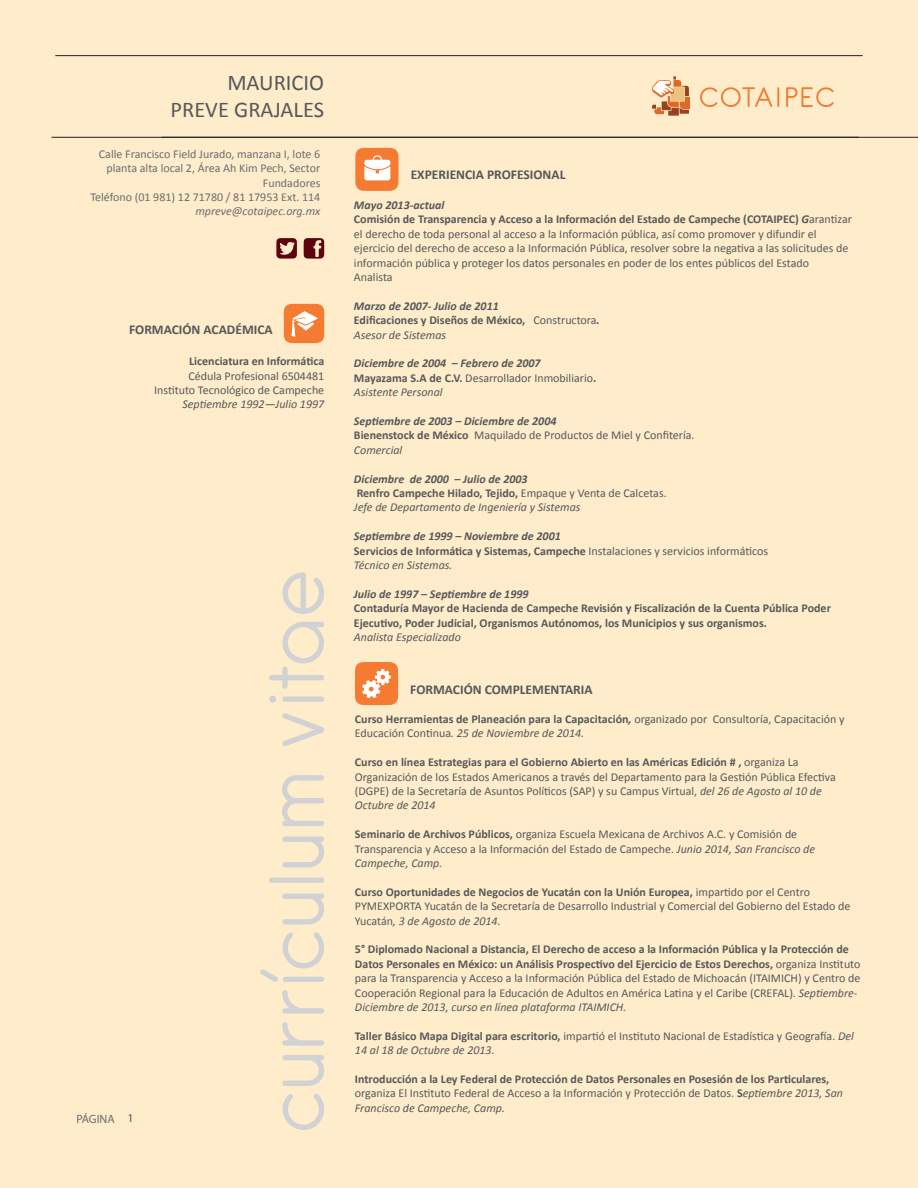
<style>
.page{position:relative;width:918px;height:1188px;background:#feeccb}
.page>*{position:absolute;margin:0;border:0;box-sizing:border-box;transform-origin:0 0}
.t1{font:22.5px/27px "Calibri";color:#57585a;text-align:right}
.t2{font:700 13.5px "Calibri";color:#57585a}
.t3{font:12px/14.4px "Calibri";color:#57585a}
.t4{font:700 12px/14.4px "Calibri";color:#57585a}
.t5{font:italic 700 12px "Calibri";color:#57585a}
.t6{font:italic 12px "Calibri";color:#57585a}
.t7{font:12px/14.4px "Calibri";color:#6c6d70;text-align:right}
.t8{font:italic 12px "Calibri";color:#6c6d70}
.t9{font:12px "Myriad Pro";color:#6c6d70}
.s1{color:#57585a}
.s2{font-weight:700}
.s3{font-weight:700;font-style:italic}
.s4{font-weight:400}
.s5{font-style:italic}
.s6{font-weight:400;font-style:italic}
</style>
<div class="page">
<hr style="left:55px;top:55px;width:808px;height:1px;background:#231f20">
<hr style="left:162px;top:137px;width:756px;height:1px;background:#231f20">
<hr style="left:51px;top:137px;width:808px;height:1px;background:#231f20">
<svg style="left:304px;top:238px;width:20px;height:21px"></svg>
<svg style="left:276px;top:238px;width:21px;height:21px"></svg>
<svg style="left:700px;top:87px;width:79px;height:20px"></svg>
<svg style="left:786px;top:87px;width:48px;height:20px"></svg>
<svg style="left:652px;top:76px;width:38px;height:40px"></svg>
<svg style="left:283px;top:1094px;width:41px;height:36px"></svg>
<svg style="left:282px;top:1055px;width:42px;height:31px"></svg>
<svg style="left:282px;top:1022px;width:42px;height:24px"></svg>
<svg style="left:282px;top:990px;width:42px;height:24px"></svg>
<svg style="left:260px;top:932px;width:64px;height:50px"></svg>
<svg style="left:282px;top:894px;width:42px;height:30px"></svg>
<svg style="left:269px;top:878px;width:55px;height:5px"></svg>
<svg style="left:282px;top:837px;width:42px;height:30px"></svg>
<svg style="left:282px;top:775px;width:42px;height:51px"></svg>
<svg style="left:282px;top:713px;width:42px;height:33px"></svg>
<svg style="left:269px;top:696px;width:55px;height:7px"></svg>
<svg style="left:269px;top:622px;width:55px;height:67px"></svg>
<svg style="left:282px;top:572px;width:42px;height:42px"></svg>
<svg style="left:284px;top:304px;width:40px;height:39px;background:#f69458"></svg>
<svg style="left:355px;top:148px;width:44px;height:43px;background:#f7a470"></svg>
<svg style="left:355px;top:662px;width:43px;height:43px;background:#f6975d"></svg>
<h1 class="t1" style="left:170px;top:69px;width:155px">MAURICIO<br>PREVE GRAJALES</h1>
<p class="t7" style="left:90px;top:147px;width:232px">Calle Francisco Field Jurado, manzana I, lote 6 planta alta local 2, Área Ah Kim Pech, Sector Fundadores<br>Teléfono (01 981) 12 71780 / 81 17953 Ext. 114</p>
<p class="t8" style="left:195px;top:203px;width:126px">mpreve@cotaipec.org.mx</p>
<p class="t2" style="left:129px;top:321px;width:145px">FORMACIÓN ACADÉMICA</p>
<p class="t4" style="left:189px;top:354px;width:137px">Licenciatura en Informática</p>
<p class="t3" style="left:188px;top:369px;width:137px">Cédula Profesional 6504481</p>
<p class="t3" style="left:154px;top:383px;width:172px">Instituto Tecnológico de Campeche</p>
<p class="t6" style="left:182px;top:396px;width:143px">Septiembre 1992—Julio 1997</p>
<p class="t9" style="left:76px;top:1112px;width:59px">PÁGINA <span class="s1">1</span></p>
<p class="t2" style="left:411px;top:166px;width:156px">EXPERIENCIA PROFESIONAL</p>
<p class="t5" style="left:354px;top:197px;width:92px">Mayo 2013-actual</p>
<p class="t3" style="left:354px;top:212px;width:499px"><span class="s2">Comisión de Transparencia y Acceso a la Información del Estado de Campeche (COTAIPEC)</span> <span class="s3">G</span>arantizar el derecho de toda personal al acceso a la Información pública, así como promover y difundir el ejercicio del derecho de acceso a la Información Pública, resolver sobre la negativa a las solicitudes de información pública y proteger los datos personales en poder de los entes públicos del Estado</p>
<p class="t3" style="left:354px;top:270px;width:40px">Analista</p>
<p class="t5" style="left:354px;top:298px;width:146px">Marzo de 2007- Julio de 2011</p>
<p class="t4" style="left:354px;top:313px;width:247px">Edificaciones y Diseños de México, <span class="s4">Constructora</span><span class="s5">.</span></p>
<p class="t6" style="left:354px;top:326px;width:94px">Asesor de Sistemas</p>
<p class="t5" style="left:354px;top:356px;width:188px">Diciembre de 2004 – Febrero de 2007</p>
<p class="t3" style="left:354px;top:371px;width:244px"><span class="s2">Mayazama S.A de C.V.</span> Desarrollador Inmobiliario<span class="s2">.</span></p>
<p class="t6" style="left:354px;top:384px;width:90px">Asistente Personal</p>
<p class="t5" style="left:354px;top:413px;width:204px">Septiembre de 2003 – Diciembre de 2004</p>
<p class="t3" style="left:354px;top:428px;width:342px"><span class="s2">Bienenstock de México</span> Maquilado de Productos de Miel y Confitería.</p>
<p class="t6" style="left:354px;top:442px;width:50px">Comercial</p>
<p class="t5" style="left:354px;top:471px;width:175px">Diciembre de 2000 – Julio de 2003</p>
<p class="t4" style="left:357px;top:486px;width:312px">Renfro Campeche Hilado, Tejido, <span class="s4">Empaque y Venta de Calcetas.</span></p>
<p class="t6" style="left:354px;top:499px;width:228px">Jefe de Departamento de Ingeniería y Sistemas</p>
<p class="t5" style="left:354px;top:529px;width:208px">Septiembre de 1999 – Noviembre de 2001</p>
<p class="t4" style="left:354px;top:543px;width:416px">Servicios de Informática y Sistemas, Campeche <span class="s4">Instalaciones y servicios informáticos</span></p>
<p class="t6" style="left:354px;top:557px;width:100px">Técnico en Sistemas.</p>
<p class="t5" style="left:354px;top:586px;width:176px">Julio de 1997 – Septiembre de 1999</p>
<p class="t4" style="left:354px;top:601px;width:478px">Contaduría Mayor de Hacienda de Campeche Revisión y Fiscalización de la Cuenta Pública Poder<br>Ejecutivo, Poder Judicial, Organismos Autónomos, los Municipios y sus organismos.</p>
<p class="t6" style="left:354px;top:629px;width:108px">Analista Especializado</p>
<p class="t2" style="left:410px;top:681px;width:184px">FORMACIÓN COMPLEMENTARIA</p>
<p class="t3" style="left:355px;top:712px;width:491px"><span class="s2">Curso Herramientas de Planeación para la Capacitación</span><span class="s3">,</span> organizado por Consultoría, Capacitación y<br>Educación Continua<span class="s5">. 25 de Noviembre de 2014.</span></p>
<p class="t3" style="left:355px;top:755px;width:482px"><span class="s2">Curso en línea Estrategias para el Gobierno Abierto en las Américas Edición # ,</span> organiza La Organización de los Estados Americanos a través del Departamento para la Gestión Pública Efectiva (DGPE) de la Secretaría de Asuntos Políticos (SAP) y su Campus Virtual, <span class="s5">del 26 de Agosto al 10 de Octubre de 2014</span></p>
<p class="t3" style="left:355px;top:827px;width:462px"><span class="s2">Seminario de Archivos Públicos,</span> organiza Escuela Mexicana de Archivos A.C. y Comisión de<br>Transparencia y Acceso a la Información del Estado de Campeche. <span class="s5">Junio 2014, San Francisco de<br>Campeche, Camp.</span></p>
<p class="t3" style="left:355px;top:885px;width:497px"><span class="s2">Curso Oportunidades de Negocios de Yucatán con la Unión Europea,</span> impartido por el Centro<br>PYMEXPORTA Yucatán de la Secretaría de Desarrollo Industrial y Comercial del Gobierno del Estado de<br>Yucatán<span class="s5">, 3 de Agosto de 2014.</span></p>
<p class="t3" style="left:355px;top:942px;width:507px"><span class="s2">5° Diplomado Nacional a Distancia, El Derecho de acceso a la Información Pública y la Protección de Datos Personales en México: un Análisis Prospectivo del Ejercicio de Estos Derechos,</span> organiza Instituto para la Transparencia y Acceso a la Información Pública del Estado de Michoacán (ITAIMICH) y Centro de Cooperación Regional para la Educación de Adultos en América Latina y el Caribe (CREFAL). <span class="s5">Septiembre-Diciembre de 2013, curso en línea plataforma ITAIMICH.</span></p>
<p class="t3" style="left:355px;top:1029px;width:500px"><span class="s2">Taller Básico Mapa Digital para escritorio,</span> impartió el Instituto Nacional de Estadística y Geografía. <span class="s5">Del<br>14 al 18 de Octubre de 2013.</span></p>
<p class="t4" style="left:355px;top:1072px;width:490px">Introducción a la Ley Federal de Protección de Datos Personales en Posesión de los Particulares, <span class="s4">organiza El Instituto Federal de Acceso a la Información y Protección de Datos.</span> S<span class="s6">eptiembre 2013, San<br>Francisco de Campeche, Camp.</span></p>
</div>
